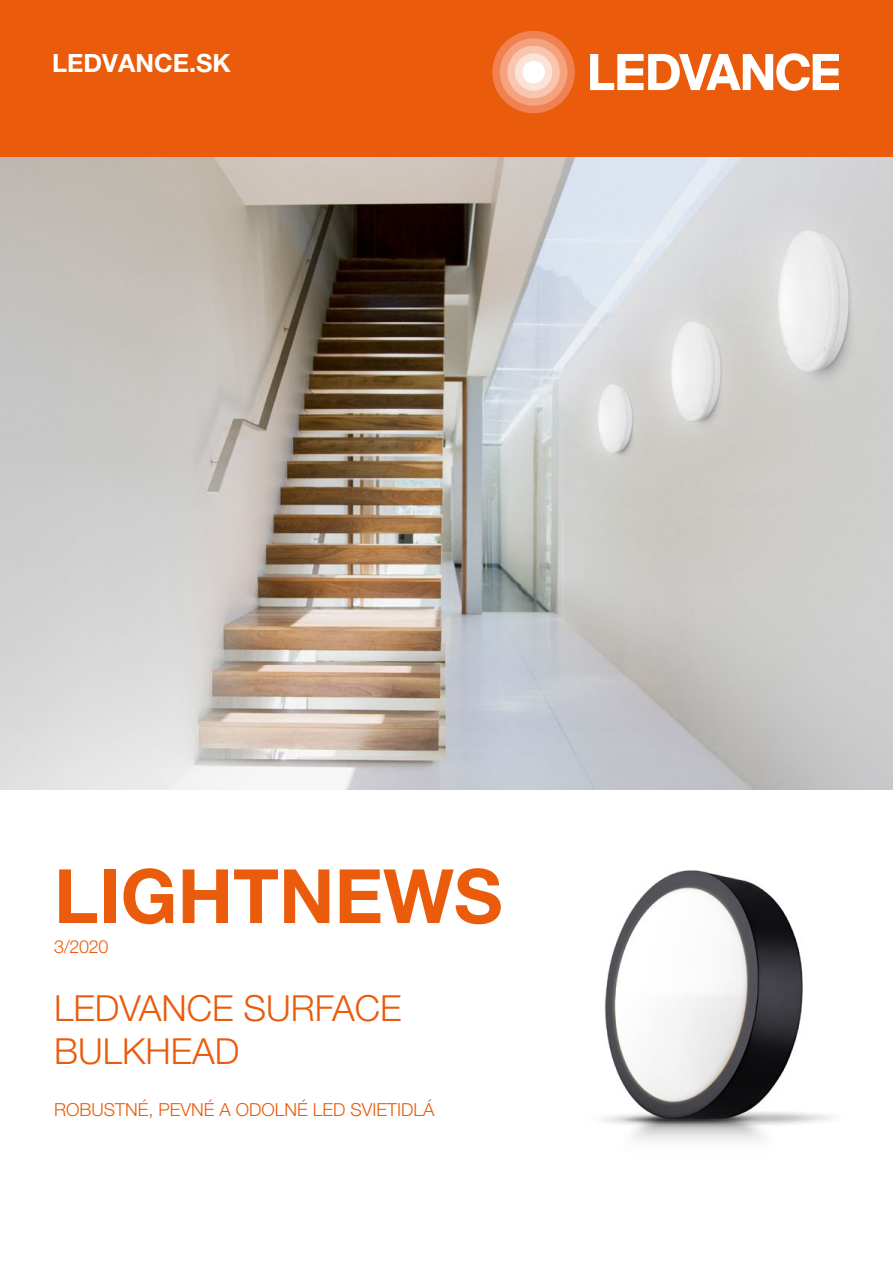
<style>
.page{position:relative;width:893px;height:1263px;background:#fff}
.page>*{position:absolute;margin:0;border:0;box-sizing:border-box;transform-origin:0 0}
.t1{font:700 75px "Helvetica Neue LT Pro";color:#ea5b0b}
.t2{font:300 36px/43.2px "Helvetica Neue LT Pro";color:#ea5b0b}
.t3{font:700 25.2px "Helvetica Neue LT Pro";color:#fff}
.t4{font:300 18px "Helvetica Neue LT Pro";color:#ea5b0b}
</style>
<div class="page">
<img style="left:603px;top:870px;width:229px;height:272px">
<div style="left:0;top:0;width:893px;height:158px;background:#ea5b0b"></div>
<svg style="left:590px;top:53px;width:249px;height:38px"></svg>
<div style="left:492px;top:31px;width:83px;height:82px;background:#f08150;border-radius:50%"></div>
<div style="left:500px;top:38px;width:67px;height:68px;background:#f5a37f;border-radius:50%"></div>
<div style="left:507px;top:46px;width:53px;height:52px;background:#f9c5af;border-radius:50%"></div>
<div style="left:515px;top:53px;width:37px;height:38px;background:#fce3d7;border-radius:50%"></div>
<div style="left:522px;top:61px;width:23px;height:22px;background:#fff;border-radius:50%"></div>
<img style="left:0;top:158px;width:893px;height:631px">
<h3 class="t3" style="left:52px;top:48px;width:180px">LEDVANCE.SK</h3>
<h1 class="t1" style="left:54px;top:850px;width:450px">LIGHTNEWS</h1>
<p class="t4" style="left:54px;top:936px;width:56px">3/2020</p>
<h2 class="t2" style="left:54px;top:986px;width:349px">LEDVANCE SURFACE<br>BULKHEAD</h2>
<p class="t4" style="left:54px;top:1099px;width:382px">ROBUSTNÉ, PEVNÉ A ODOLNÉ LED SVIETIDLÁ</p>
</div>
